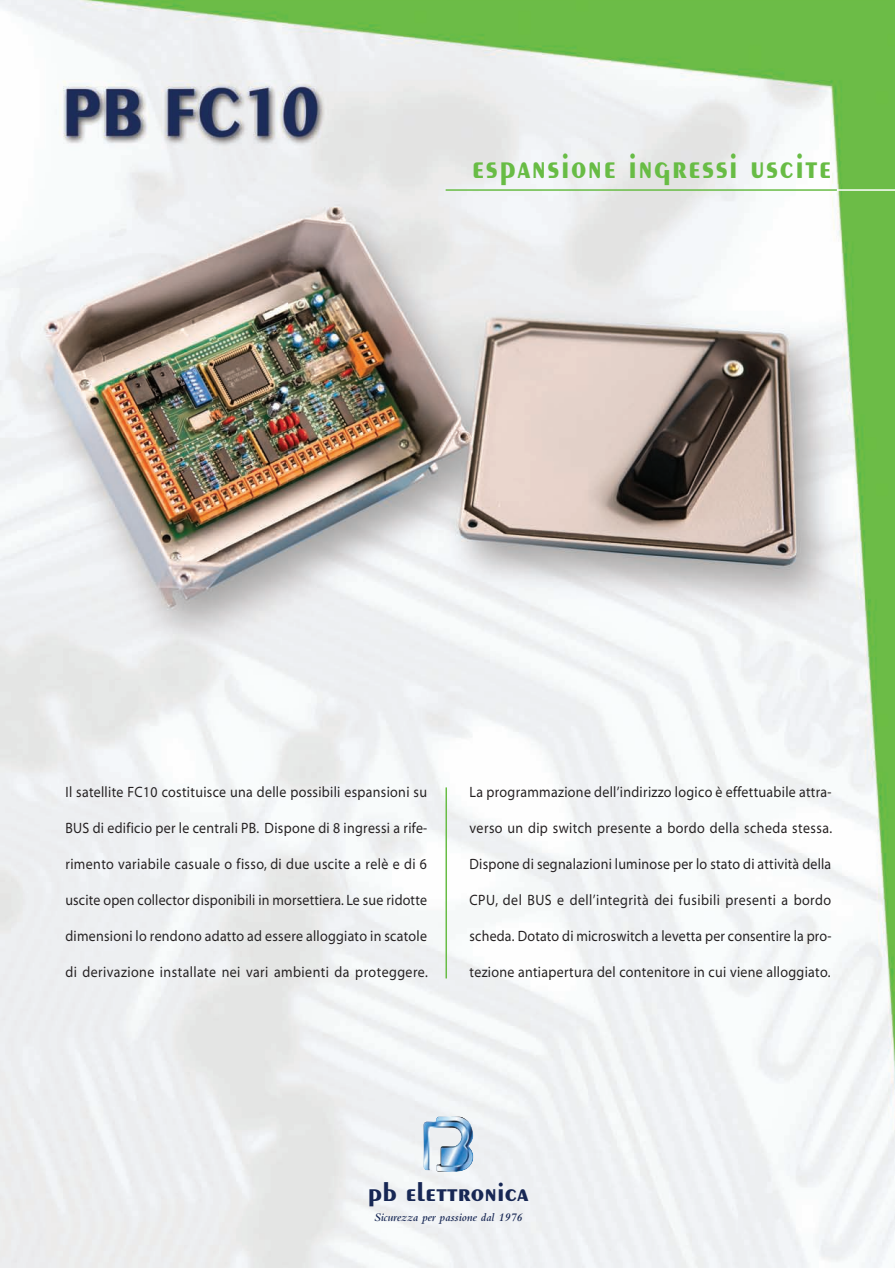
<style>
.page{position:relative;width:895px;height:1268px;background:#fff}
.page>*{position:absolute;margin:0;border:0;box-sizing:border-box;transform-origin:0 0}
.t1{font:700 36px "Peignot";letter-spacing:.05em;color:#68bc45;scale:.85 1}
.t2{font:700 27px "Peignot";letter-spacing:.005em;color:#172754}
.t3{font:15px "Myriad MM.215.wt.700.wd";letter-spacing:.025em;color:#231f20;scale:.85 1}
.t4{font:italic 600 12px "Bembo";color:#172754}
</style>
<div class="page">
<img style="left:0;top:0;width:894px;height:1268px">
<img style="left:423px;top:1116px;width:50px;height:56px">
<hr style="left:445px;top:787px;width:2px;height:191px;background:#68bc45">
<hr style="left:831px;top:189px;width:63px;height:2px;background:#fff">
<hr style="left:445px;top:189px;width:391px;height:2px;background:#68bc45">
<h1 class="t1" style="left:472px;top:152px;width:424px">espansione ingressi uscite</h1>
<p class="t3" style="left:65px;top:786px;width:427px">Il satellite FC10 costituisce una delle possibili espansioni su</p>
<p class="t3" style="left:65px;top:822px;width:427px">BUS di edificio per le centrali PB. Dispone di 8 ingressi a rife-</p>
<p class="t3" style="left:65px;top:858px;width:427px">rimento variabile casuale o fisso, di due uscite a relè e di 6</p>
<p class="t3" style="left:65px;top:894px;width:427px">uscite open collector disponibili in morsettiera. Le sue ridotte</p>
<p class="t3" style="left:65px;top:930px;width:427px">dimensioni lo rendono adatto ad essere alloggiato in scatole</p>
<p class="t3" style="left:65px;top:966px;width:428px">di derivazione installate nei vari ambienti da proteggere.</p>
<p class="t3" style="left:469px;top:786px;width:427px">La programmazione dell’indirizzo logico è effettuabile attra-</p>
<p class="t3" style="left:469px;top:822px;width:428px">verso un dip switch presente a bordo della scheda stessa.</p>
<p class="t3" style="left:469px;top:858px;width:427px">Dispone di segnalazioni luminose per lo stato di attività della</p>
<p class="t3" style="left:469px;top:894px;width:427px">CPU, del BUS e dell’integrità dei fusibili presenti a bordo</p>
<p class="t3" style="left:469px;top:930px;width:427px">scheda. Dotato di microswitch a levetta per consentire la pro-</p>
<p class="t3" style="left:469px;top:966px;width:426px">tezione antiapertura del contenitore in cui viene alloggiato.</p>
<h2 class="t2" style="left:368px;top:1182px;width:162px">pb elettronica</h2>
<p class="t4" style="left:374px;top:1213px;width:150px">Sicurezza per passione dal 1976</p>
</div>
